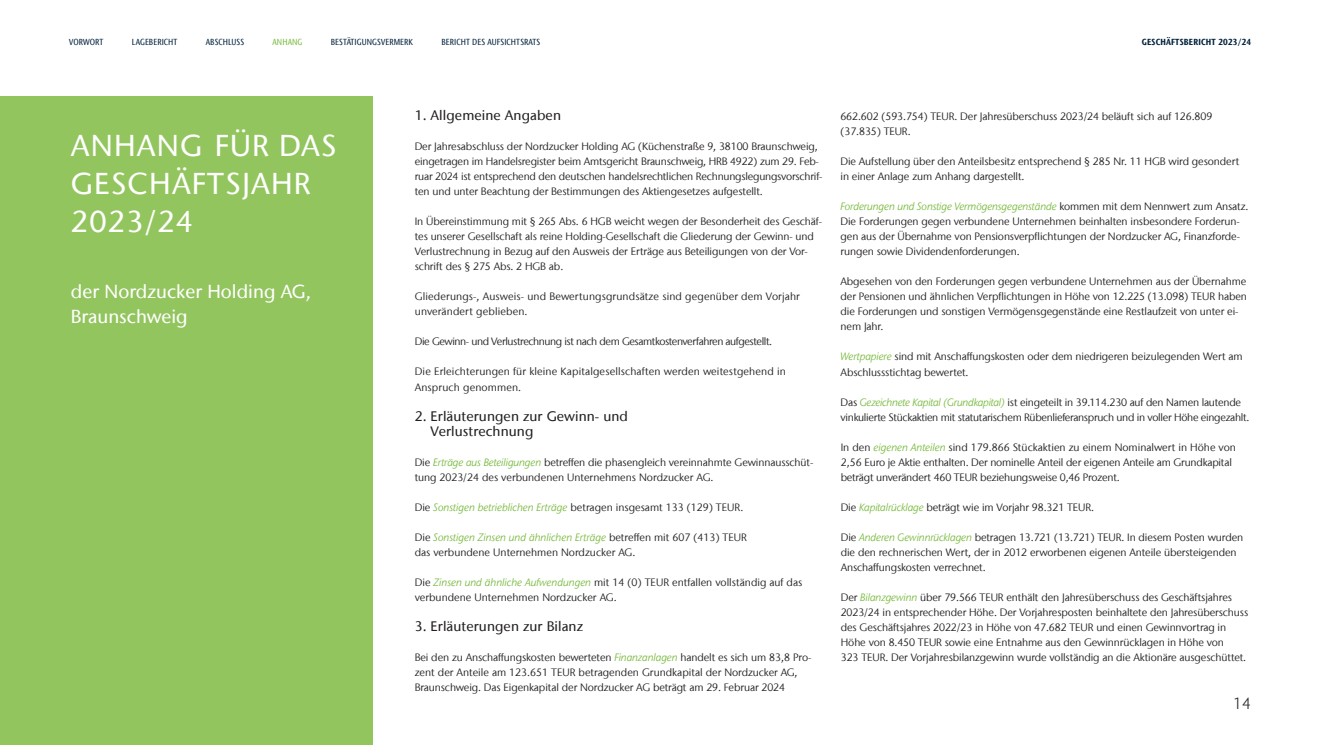
<style>
.page{position:relative;width:1322px;height:745px;background:#fff}
.page>*{position:absolute;margin:0;border:0;box-sizing:border-box;transform-origin:0 0}
.t1{font:500 30px/37.5px "Stone Sans IIITC Com";letter-spacing:.04em;color:#fff}
.t2{font:500 18.75px/25px "Stone Sans IIITC Com";color:#fff}
.t3{font:300 16.25px "Stone Sans IIITC Com";color:#231f20}
.t4{font:500 13.75px/15px "Stone Sans IIITC Com";letter-spacing:.005em;color:#231f20}
.t5{font:10.62px/15px "Stone Sans IIITC Com";letter-spacing:-.01em;color:#231f20}
.t6{font:10.62px/15px "Stone Sans IIITC Com";letter-spacing:.01em;color:#231f20}
.t7{font:10.62px/15px "Stone Sans IIITC Com";letter-spacing:-.03em;color:#231f20}
.t8{font:10.62px "Stone Sans IIITC Com";letter-spacing:-.04em;color:#231f20}
.t9{font:500 condensed 8.75px "Stone Sans IIITC Com";letter-spacing:.01em;color:#00213d}
.t10{font:700 condensed 8.75px "Stone Sans IIITC Com";letter-spacing:.02em;color:#00213d}
.t11{font:500 condensed 8.75px "Stone Sans IIITC Com";letter-spacing:.01em;color:#79ba3e}
.s1{font-style:italic;color:#79ba3e}
</style>
<div class="page">
<div style="left:0;top:97px;width:372px;height:647px;background:#93c55f"></div>
<p class="t9" style="left:69px;top:37px;width:36px">VORWORT</p>
<p class="t9" style="left:132px;top:37px;width:47px">LAGEBERICHT</p>
<p class="t9" style="left:206px;top:37px;width:40px">ABSCHLUSS</p>
<p class="t11" style="left:272px;top:37px;width:31px">ANHANG</p>
<p class="t9" style="left:331px;top:37px;width:84px">BESTÄTIGUNGSVERMERK</p>
<p class="t9" style="left:441px;top:37px;width:100px">BERICHT DES AUFSICHTSRATS</p>
<p class="t10" style="left:1142px;top:36px;width:111px">GESCHÄFTSBERICHT 2023/24</p>
<h1 class="t1" style="left:71px;top:127px;width:267px">ANHANG FÜR DAS<br>GESCHÄFTSJAHR<br>2023/24</h1>
<h2 class="t2" style="left:71px;top:278px;width:242px">der Nordzucker Holding AG,<br>Braunschweig</h2>
<p class="t4" style="left:415px;top:108px;width:148px">1. Allgemeine Angaben</p>
<p class="t5" style="left:415px;top:139px;width:409px">Der Jahresabschluss der Nordzucker Holding AG (Küchenstraße 9, 38100 Braunschweig, eingetragen im Handelsregister beim Amtsgericht Braunschweig, HRB 4922) zum 29. Feb&shy;ruar 2024 ist entsprechend den deutschen handelsrechtlichen Rechnungslegungsvorschrif&shy;ten und unter Beachtung der Bestimmungen des Aktiengesetzes aufgestellt.</p>
<p class="t5" style="left:415px;top:214px;width:409px">In Übereinstimmung mit § 265 Abs. 6 HGB weicht wegen der Besonderheit des Geschäf&shy;tes unserer Gesellschaft als reine Holding-Gesellschaft die Gliederung der Gewinn- und Verlustrechnung in Bezug auf den Ausweis der Erträge aus Beteiligungen von der Vor&shy;schrift des § 275 Abs. 2 HGB ab.</p>
<p class="t6" style="left:415px;top:289px;width:386px">Gliederungs-, Ausweis- und Bewertungsgrundsätze sind gegenüber dem Vorjahr unverändert geblieben.</p>
<p class="t8" style="left:415px;top:335px;width:359px">Die Gewinn- und Verlustrechnung ist nach dem Gesamtkostenverfahren aufgestellt.</p>
<p class="t6" style="left:415px;top:364px;width:372px">Die Erleichterungen für kleine Kapitalgesellschaften werden weitestgehend in<br>Anspruch genommen.</p>
<p class="t4" style="left:431px;top:408px;width:199px;text-indent:-16px">2. Erläuterungen zur Gewinn- und<br>Verlustrechnung</p>
<p class="t5" style="left:415px;top:454px;width:400px">Die <span class="s1">Erträge aus Beteiligungen</span> betreffen die phasengleich vereinnahmte Gewinnausschüt&shy;tung 2023/24 des verbundenen Unternehmens Nordzucker AG.</p>
<p class="t5" style="left:415px;top:499px;width:330px">Die <span class="s1">Sonstigen betrieblichen Erträge</span> betragen insgesamt 133 (129) TEUR.</p>
<p class="t5" style="left:415px;top:529px;width:334px">Die <span class="s1">Sonstigen Zinsen und ähnlichen Erträge</span> betreffen mit 607 (413) TEUR das verbundene Unternehmen Nordzucker AG.</p>
<p class="t5" style="left:415px;top:574px;width:389px">Die <span class="s1">Zinsen und ähnliche Aufwendungen</span> mit 14 (0) TEUR entfallen vollständig auf das verbundene Unternehmen Nordzucker AG.</p>
<p class="t4" style="left:415px;top:618px;width:170px">3. Erläuterungen zur Bilanz</p>
<p class="t5" style="left:415px;top:649px;width:398px">Bei den zu Anschaffungskosten bewerteten <span class="s1">Finanzanlagen</span> handelt es sich um 83,8 Pro&shy;zent der Anteile am 123.651 TEUR betragenden Grundkapital der Nordzucker AG,<br>Braunschweig. Das Eigenkapital der Nordzucker AG beträgt am 29. Februar 2024</p>
<p class="t5" style="left:840px;top:109px;width:373px">662.602 (593.754) TEUR. Der Jahresüberschuss 2023/24 beläuft sich auf 126.809 (37.835) TEUR.</p>
<p class="t5" style="left:840px;top:154px;width:400px">Die Aufstellung über den Anteilsbesitz entsprechend § 285 Nr. 11 HGB wird gesondert in einer Anlage zum Anhang dargestellt.</p>
<p class="t5" style="left:840px;top:199px;width:409px"><span class="s1">Forderungen und Sonstige Vermögensgegenstände</span> kommen mit dem Nennwert zum Ansatz.<br>Die Forderungen gegen verbundene Unternehmen beinhalten insbesondere Forderun&shy;gen aus der Übernahme von Pensionsverpflichtungen der Nordzucker AG, Finanzforde&shy;rungen sowie Dividendenforderungen.</p>
<p class="t5" style="left:840px;top:274px;width:408px">Abgesehen von den Forderungen gegen verbundene Unternehmen aus der Übernahme der Pensionen und ähnlichen Verpflichtungen in Höhe von 12.225 (13.098) TEUR haben die Forderungen und sonstigen Vermögensgegenstände eine Restlaufzeit von unter ei&shy;nem Jahr.</p>
<p class="t5" style="left:840px;top:349px;width:403px"><span class="s1">Wertpapiere</span> sind mit Anschaffungskosten oder dem niedrigeren beizulegenden Wert am<br>Abschlussstichtag bewertet.</p>
<p class="t7" style="left:840px;top:394px;width:410px">Das <span class="s1">Gezeichnete Kapital (Grundkapital)</span> ist eingeteilt in 39.114.230 auf den Namen lautende vinkulierte Stückaktien mit statutarischem Rübenlieferanspruch und in voller Höhe eingezahlt.</p>
<p class="t5" style="left:840px;top:439px;width:397px">In den <span class="s1">eigenen Anteilen</span> sind 179.866 Stückaktien zu einem Nominalwert in -Höhe von<br>2,56 Euro je Aktie enthalten. Der nominelle Anteil der eigenen Anteile am Grundkapital beträgt unverändert 460 TEUR beziehungsweise 0,46 Prozent.</p>
<p class="t5" style="left:840px;top:499px;width:255px">Die <span class="s1">Kapitalrücklage</span> beträgt wie im Vorjahr 98.321 TEUR.</p>
<p class="t5" style="left:841px;top:529px;width:404px">Die <span class="s1">Anderen Gewinnrücklagen</span> betragen 13.721 (13.721) TEUR. In diesem Posten wurden die den rechnerischen Wert, der in 2012 erworbenen eigenen Anteile übersteigenden<br>Anschaffungskosten verrechnet.</p>
<p class="t5" style="left:841px;top:589px;width:409px">Der <span class="s1">Bilanzgewinn</span> über 79.566 TEUR enthält den Jahresüberschuss des Geschäftsjahres 2023/24 in entsprechender Höhe. Der Vorjahresposten beinhaltete den Jahresüberschuss des Geschäftsjahres 2022/23 in Höhe von 47.682 TEUR und einen Gewinnvortrag in -Höhe von 8.450 TEUR sowie eine Entnahme aus den Gewinnrücklagen in Höhe von<br>323 TEUR. Der Vorjahresbilanzgewinn wurde vollständig an die Aktionäre ausgeschüttet.</p>
<h3 class="t3" style="left:1233px;top:692px;width:19px">14</h3>
</div>
